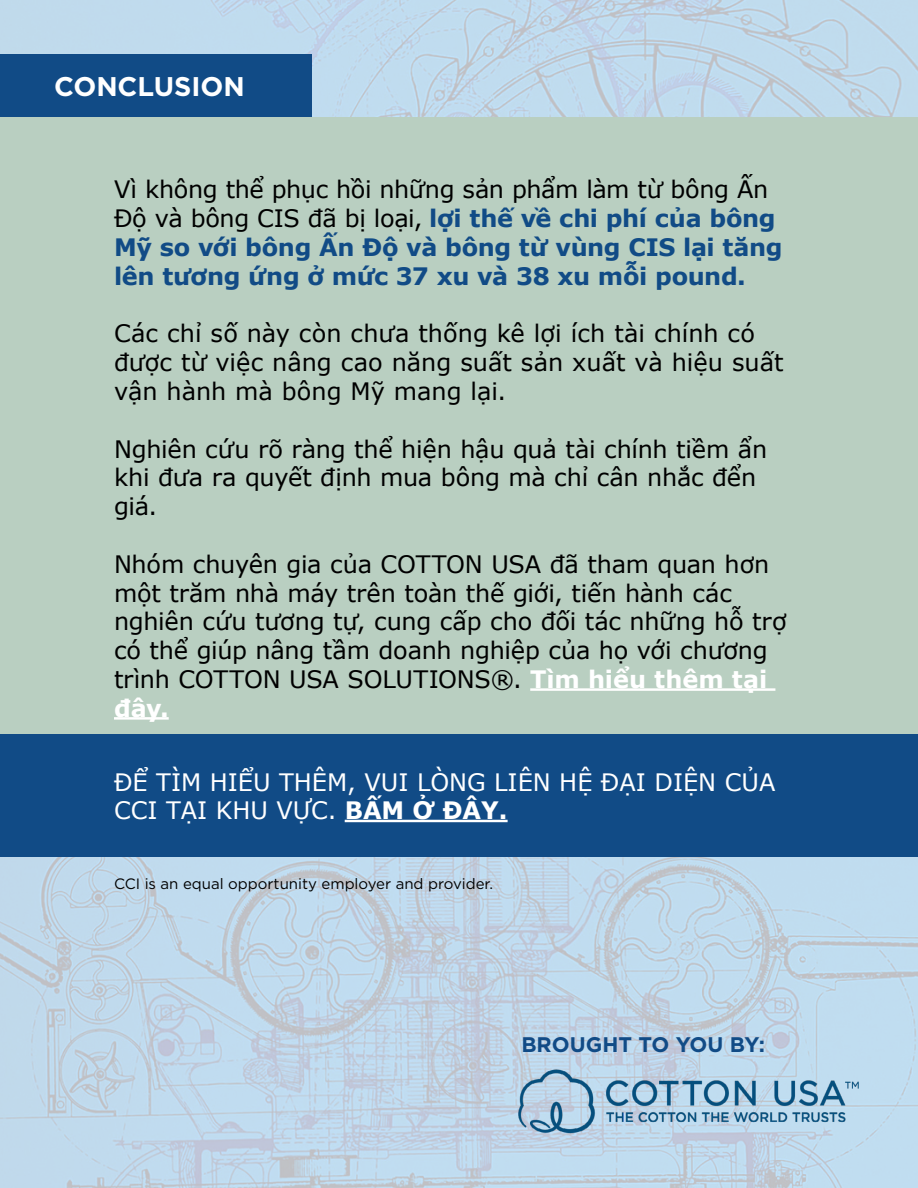
<style>
.page{position:relative;width:918px;height:1188px;background:#fff}
.page>*{position:absolute;margin:0;border:0;box-sizing:border-box;transform-origin:0 0}
.t1{font:700 27px "Gotham";color:#fff}
.t2{font:24px/28.8px "Verdana";letter-spacing:-.005em;color:#000}
.t3{font:700 24px/28.8px "Verdana";letter-spacing:-.015em;color:#114b86}
.t4{font:24px/28.8px "Verdana";color:#fff}
.t5{font:700 21.15px "Gotham";color:#114b86}
.t6{font:15px "Gotham";color:#000}
.s1{font-weight:400;color:#000}
.s2{font-weight:700;color:#fff}
.s3{font-weight:700}
</style>
<div class="page">
<div style="left:0;top:117px;width:918px;height:639px;background:#b9cfc1"></div>
<div style="left:0;top:734px;width:918px;height:123px;background:#114b86"></div>
<hr style="left:530px;top:688px;width:245px;height:3px;background:#fff">
<hr style="left:114px;top:717px;width:55px;height:3px;background:#fff">
<hr style="left:345px;top:820px;width:163px;height:2px;background:#fff">
<div style="left:0;top:54px;width:312px;height:63px;background:#114b86"></div>
<img style="left:497px;top:1054px;width:385px;height:85px">
<p class="t1" style="left:54px;top:69px;width:192px">CONCLUSION</p>
<p class="t3" style="left:114px;top:175px;width:670px"><span class="s1">Vì không thể phục hồi những sản phẩm làm từ bông Ấn Độ và bông CIS đã bị loại,</span> lợi thế về chi phí của bông Mỹ so với bông Ấn Độ và bông từ vùng CIS lại tăng lên tương ứng ở mức 37 xu và 38 xu mỗi pound.</p>
<p class="t2" style="left:114px;top:320px;width:671px">Các chỉ số này còn chưa thống kê lợi ích tài chính có được từ việc nâng cao năng suất sản xuất và hiệu suất vận hành mà bông Mỹ mang lại.</p>
<p class="t2" style="left:114px;top:435px;width:655px">Nghiên cứu rõ ràng thể hiện hậu quả tài chính tiềm ẩn khi đưa ra quyết định mua bông mà chỉ cân nhắc đển giá.</p>
<p class="t2" style="left:114px;top:550px;width:674px">Nhóm chuyên gia của COTTON USA đã tham quan hơn một trăm nhà máy trên toàn thế giới, tiến hành các nghiên cứu tương tự, cung cấp cho đối tác những hỗ trợ có thể giúp nâng tầm doanh nghiệp của họ với chương trình COTTON USA SOLUTIONS®. <span class="s2">Tìm hiểu thêm tại đây.</span></p>
<p class="t4" style="left:114px;top:768px;width:663px">ĐỂ TÌM HIỂU THÊM, VUI LÒNG LIÊN HỆ ĐẠI DIỆN CỦA<br>CCI TẠI KHU VỰC. <span class="s3">BẤM Ở ĐÂY.</span></p>
<p class="t6" style="left:114px;top:874px;width:381px">CCI is an equal opportunity employer and provider.</p>
<p class="t5" style="left:521px;top:1031px;width:245px">BROUGHT TO YOU BY:</p>
</div>
